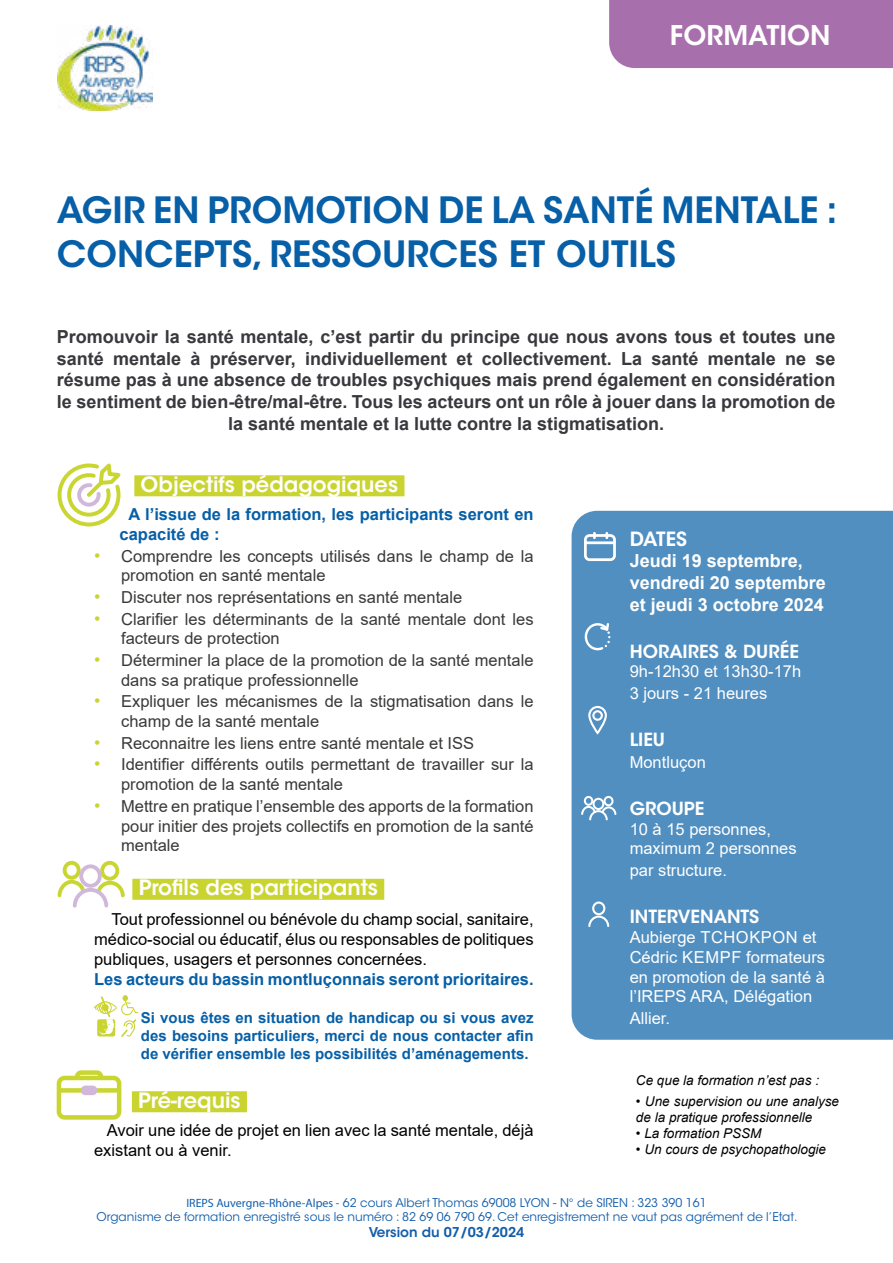
<style>
.page{position:relative;width:893px;height:1263px;background:#fff}
.page>*{position:absolute;margin:0;border:0;box-sizing:border-box;transform-origin:0 0}
.t1{font:600 36px/43.2px "ITC Avant Garde Std";color:#065fa7}
.t2{font:600 27px "ITC Avant Garde Std";color:#fff}
.t3{font:600 21px "ITC Avant Garde Std";color:#fff}
.t4{font:600 19.5px "ITC Avant Garde Std";letter-spacing:-.025em;color:#fff}
.t5{font:700 18px/21.6px "Arial";color:#38383d;text-align:center}
.t6{font:700 18px/21.6px "Arial";color:#fff}
.t7{font:600 18px "ITC Avant Garde Std";color:#fff}
.t8{font:16.5px/19.8px "Arial";color:#3a3938}
.t9{font:16.5px/19.8px "Arial";color:#000;text-align:justify}
.t10{font:16.5px/19.8px "Arial";color:#fff}
.t11{font:700 16.5px/19.8px "Arial";color:#065fa7}
.t12{font:700 15px/18px "Arial";color:#065fa7;text-align:justify}
.t13{font:italic 13.5px/16.2px "Arial";color:#000}
.t14{font:600 13.5px "ITC Avant Garde Std";color:#135eaa}
.t15{font:12px/14.4px "ITC Avant Garde Std";color:#135eaa;text-align:center}
.s1{font-size:18px;color:#cad431}
.s2{font-family:"Myriad Pro"}
</style>
<div class="page">
<div style="left:609px;top:0;width:284px;height:68px;background:#a86fad"></div>
<div style="left:134px;top:475px;width:270px;height:21px;background:#cad431"></div>
<div style="left:132px;top:879px;width:252px;height:21px;background:#cad431"></div>
<div style="left:132px;top:1091px;width:115px;height:21px;background:#cad431"></div>
<svg style="left:59px;top:463px;width:62px;height:64px"></svg>
<div style="left:100px;top:861px;width:19px;height:20px;border:4px solid #c9d531;border-radius:50%"></div>
<div style="left:63px;top:861px;width:18px;height:19px;border:4px solid #c9d531;border-radius:50%"></div>
<div style="left:79px;top:864px;width:23px;height:24px;border:4px solid #d1b8da;border-radius:50%"></div>
<svg style="left:57px;top:878px;width:68px;height:30px"></svg>
<svg style="left:94px;top:995px;width:44px;height:42px"></svg>
<div style="left:572px;top:511px;width:321px;height:529px;background:#518fc1"></div>
<div style="left:584px;top:534px;width:32px;height:27px;border:3px solid #fff;border-radius:4px"></div>
<hr style="left:585px;top:541px;width:29px;height:3px;background:#fff">
<svg style="left:593px;top:533px;width:3px;height:5px"></svg>
<svg style="left:605px;top:533px;width:3px;height:5px"></svg>
<svg style="left:583px;top:621px;width:29px;height:30px"></svg>
<div style="left:592px;top:710px;width:11px;height:11px;border:2px solid #fff;border-radius:50%"></div>
<div style="left:588px;top:706px;width:19px;height:28px;border:2px solid #fff;border-radius:8px"></div>
<div style="left:604px;top:796px;width:9px;height:10px;border:2px solid #fff;border-radius:50%"></div>
<div style="left:584px;top:796px;width:9px;height:10px;border:2px solid #fff;border-radius:50%"></div>
<div style="left:592px;top:798px;width:12px;height:12px;border:2px solid #fff;border-radius:50%"></div>
<svg style="left:580px;top:805px;width:37px;height:16px"></svg>
<div style="left:592px;top:901px;width:13px;height:14px;border:2px solid #fff;border-radius:50%"></div>
<svg style="left:587px;top:914px;width:23px;height:14px"></svg>
<div style="left:57px;top:1076px;width:64px;height:44px;border:4px solid #c9d531;border-radius:6px"></div>
<div style="left:60px;top:1088px;width:59px;height:5px;background:#c9d531"></div>
<div style="left:82px;top:1087px;width:14px;height:7px;background:#d1b8da;border-radius:3px"></div>
<div style="left:81px;top:1085px;width:16px;height:10px;border:3px solid #d1b8da;border-radius:3px"></div>
<svg style="left:73px;top:1070px;width:32px;height:11px"></svg>
<img style="left:57px;top:26px;width:96px;height:85px">
<h2 class="t2" style="left:670px;top:19px;width:162px">FORMATION</h2>
<h1 class="t1" style="left:57px;top:189px;width:782px">AGIR EN PROMOTION DE LA SANTÉ MENTALE :<br>CONCEPTS, RESSOURCES ET OUTILS</h1>
<p class="t5" style="left:57px;top:326px;width:780px">Promouvoir la santé mentale, c’est partir du principe que nous avons tous et toutes une santé mentale à préserver, individuellement et collectivement. La santé mentale ne se résume pas à une absence de troubles psychiques mais prend également en considération le sentiment de bien-être/mal-être. Tous les acteurs ont un rôle à jouer dans la promotion de la santé mentale et la lutte contre la stigmatisation.</p>
<p class="t3" style="left:141px;top:471px;width:259px">Objectifs pédagogiques</p>
<p class="t11" style="left:120px;top:505px;width:415px;text-indent:9px">A l’issue de la formation, les participants seront en capacité de :</p>
<p class="t8" style="left:121px;top:546px;width:414px;text-indent:-27px"><span class="s1">•</span> Comprendre les concepts utilisés dans le champ de la promotion en santé mentale</p>
<p class="t8" style="left:94px;top:587px;width:370px"><span class="s1">•</span> Discuter nos représentations en santé mentale</p>
<p class="t8" style="left:121px;top:609px;width:414px;text-indent:-27px"><span class="s1">•</span> Clarifier les déterminants de la santé mentale dont les facteurs de protection</p>
<p class="t8" style="left:121px;top:650px;width:414px;text-indent:-27px"><span class="s1">•</span> Déterminer la place de la promotion de la santé mentale dans sa pratique professionnelle</p>
<p class="t8" style="left:121px;top:691px;width:414px;text-indent:-27px"><span class="s1">•</span> Expliquer les mécanismes de la stigmatisation dans le champ de la santé mentale</p>
<p class="t8" style="left:94px;top:733px;width:382px"><span class="s1">•</span> Reconnaitre les liens entre santé mentale et ISS</p>
<p class="t8" style="left:121px;top:754px;width:414px;text-indent:-27px"><span class="s1">•</span> Identifier différents outils permettant de travailler sur la promotion de la santé mentale</p>
<p class="t8" style="left:121px;top:796px;width:414px;text-align:justify;text-indent:-27px"><span class="s1">•</span> Mettre en pratique l’ensemble des apports de la formation pour initier des projets collectifs en promotion de la santé mentale</p>
<p class="t3" style="left:139px;top:874px;width:241px">Profils des participants</p>
<p class="t9" style="left:94px;top:909px;width:441px;text-indent:17px">Tout professionnel ou bénévole du champ social, sanitaire, médico-social ou éducatif, élus ou responsables de politiques publiques, usagers et personnes concernées.</p>
<p class="t11" style="left:94px;top:969px;width:441px">Les acteurs du bassin montluçonnais seront prioritaires.</p>
<p class="t12" style="left:141px;top:1008px;width:394px">Si vous êtes en situation de handicap ou si vous avez des besoins particuliers, merci de nous contacter afin de vérifier ensemble les possibilités d’aménagements.</p>
<p class="t3" style="left:138px;top:1087px;width:104px">Pré-requis</p>
<p class="t9" style="left:94px;top:1120px;width:441px;text-indent:13px">Avoir une idée de projet en lien avec la santé mentale, déjà existant ou à venir.</p>
<p class="t4" style="left:630px;top:526px;width:59px">DATES</p>
<p class="t6" style="left:630px;top:550px;width:198px">Jeudi 19 septembre, vendredi 20 septembre et jeudi 3 octobre 2024</p>
<p class="t7" style="left:630px;top:640px;width:171px">HORAIRES &amp; DURÉE</p>
<p class="t10" style="left:630px;top:661px;width:173px;line-height:21.6px">9h-12h30 et 13h30-17h<br>3 jours - 21 heures</p>
<p class="t7" style="left:630px;top:728px;width:37px">LIEU</p>
<p class="t10" style="left:630px;top:752px;width:78px">Montluçon</p>
<p class="t7" style="left:630px;top:797px;width:76px">GROUPE</p>
<p class="t10" style="left:630px;top:819px;width:168px">10 à 15 personnes, maximum 2 personnes</p>
<p class="t10" style="left:630px;top:860px;width:99px">par structure.</p>
<p class="t7" style="left:630px;top:905px;width:131px">INTERVENANTS</p>
<p class="t10" style="left:630px;top:927px;width:197px">Aubierge TCHOKPON et<br>Cédric KEMPF formateurs en promotion de la santé à l’IREPS ARA, Délégation</p>
<p class="t10" style="left:630px;top:1008px;width:42px">Allier.</p>
<p class="t13" style="left:636px;top:1072px;width:185px">Ce que la formation n’est pas :</p>
<p class="t13" style="left:636px;top:1093px;width:205px">• Une supervision ou une analyse de la pratique professionnelle</p>
<p class="t13" style="left:636px;top:1125px;width:127px">• La formation PSSM</p>
<p class="t13" style="left:636px;top:1142px;width:192px">• Un cours de psychopathologie</p>
<p class="t15" style="left:97px;top:1195px;width:703px"><span class="s2">IREPS Auvergne-Rhône-Alpes -</span> 62 cours Albert Thomas 69008 LYON - N° de SIREN : 323 390 161<br>Organisme de formation enregistré sous le numéro : 82 69 06 790 69. Cet enregistrement ne vaut pas agrément de l’Etat.</p>
<p class="t14" style="left:369px;top:1224px;width:157px">Version du 07/03/2024</p>
</div>
